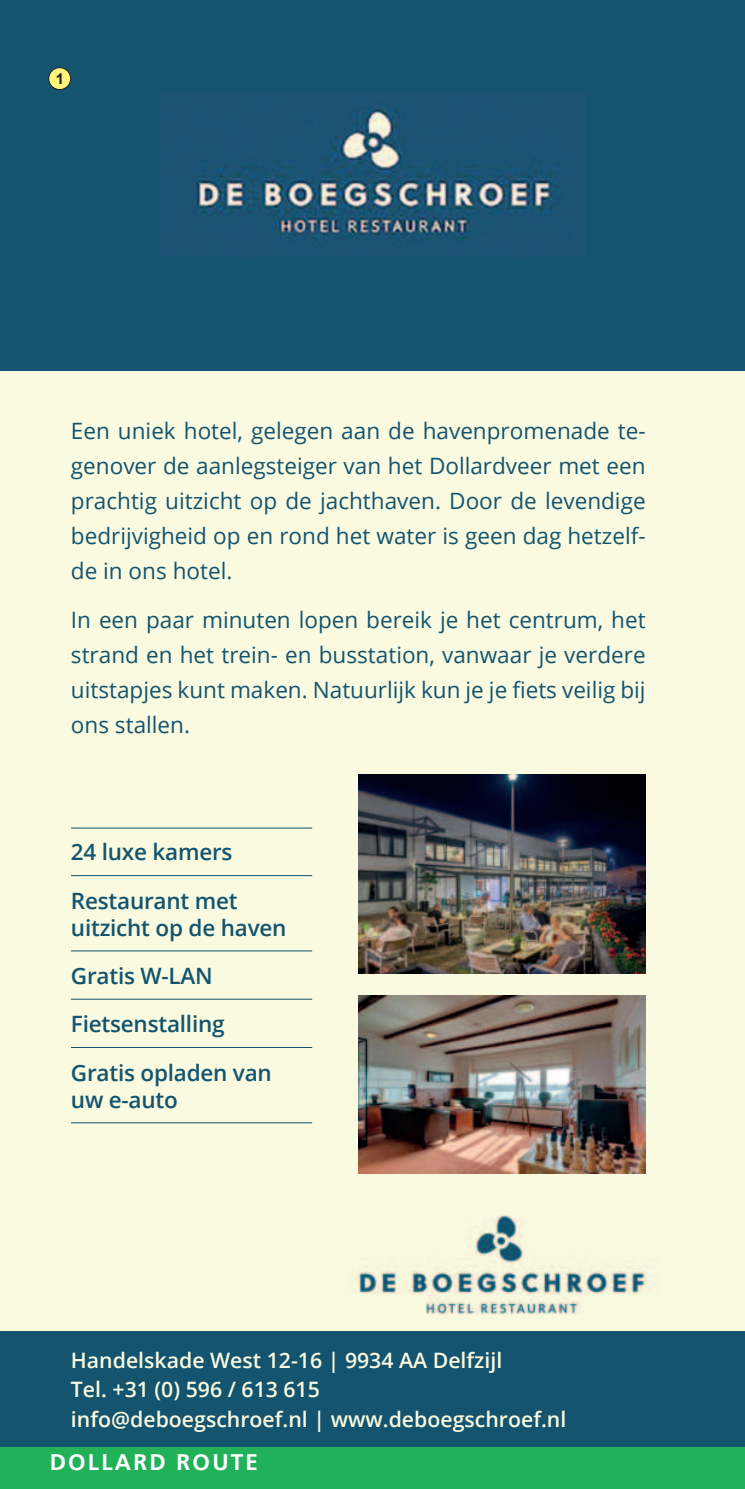
<style>
.page{position:relative;width:745px;height:1489px;background:#fff}
.page>*{position:absolute;margin:0;border:0;box-sizing:border-box;transform-origin:0 0}
.t1{font:22.5px/35px "Open Sans";color:#14546f;text-align:justify}
.t2{font:600 22.5px/48.2px "Open Sans";letter-spacing:-.01em;color:#14546f}
.t3{font:700 22.5px "Frutiger";letter-spacing:.1em;color:#fff}
.t4{font:600 21.25px/29.5px "Open Sans";color:#f9fadf}
.t5{font:700 15px "Arial";color:#231f20}
</style>
<div class="page">
<div style="left:0;top:1446px;width:744px;height:42px;background:#21b259"></div>
<div style="left:0;top:0;width:744px;height:1444px;background:#f9fadf"></div>
<div style="left:0;top:0;width:744px;height:371px;background:#14546f"></div>
<img style="left:358px;top:774px;width:287px;height:199px">
<img style="left:358px;top:1215px;width:289px;height:100px">
<img style="left:358px;top:995px;width:287px;height:178px">
<hr style="left:71px;top:827px;width:241px;height:1px;background:#14546f">
<hr style="left:71px;top:875px;width:241px;height:1px;background:#14546f">
<hr style="left:71px;top:950px;width:241px;height:1px;background:#14546f">
<hr style="left:71px;top:998px;width:241px;height:1px;background:#14546f">
<hr style="left:71px;top:1047px;width:241px;height:1px;background:#14546f">
<hr style="left:71px;top:1122px;width:241px;height:1px;background:#14546f">
<div style="left:0;top:1331px;width:744px;height:115px;background:#14546f"></div>
<img style="left:194px;top:102px;width:368px;height:143px">
<div style="left:49px;top:68px;width:22px;height:22px;background:#fff57d;border-radius:50%"></div>
<div style="left:48px;top:67px;width:23px;height:23px;border:1px solid #231f20;border-radius:50%"></div>
<p class="t5" style="left:56px;top:70px;width:10px">1</p>
<p class="t1" style="left:71px;top:415px;width:576px">Een uniek hotel, gelegen aan de havenpromenade te&shy;genover de aanlegsteiger van het Dollardveer met een prachtig uitzicht op de jachthaven. Door de levendige bedrijvigheid op en rond het water is geen dag hetzelf&shy;de in ons hotel.</p>
<p class="t1" style="left:71px;top:604px;width:576px">In een paar minuten lopen bereik je het centrum, het strand en het trein- en busstation, vanwaar je verdere uitstapjes kunt maken. Natuurlijk kun je je 昀椀ets veilig bij ons stallen.</p>
<p class="t2" style="left:71px;top:830px;width:168px">24 luxe kamers<br>Restaurant met</p>
<p class="t2" style="left:71px;top:905px;width:217px">uitzicht op de haven<br>Gratis W-LAN<br>Fietsenstalling<br>Gratis opladen van</p>
<p class="t2" style="left:71px;top:1077px;width:108px">uw e-auto</p>
<p class="t4" style="left:71px;top:1347px;width:496px">Handelskade West 12-16 | 9934 AA Delfzijl<br>Tel. +31 (0) 596 / 613 615<br>info@deboegschroef.nl | www.deboegschroef.nl</p>
<p class="t3" style="left:50px;top:1449px;width:210px">DOLLARD ROUTE</p>
</div>
